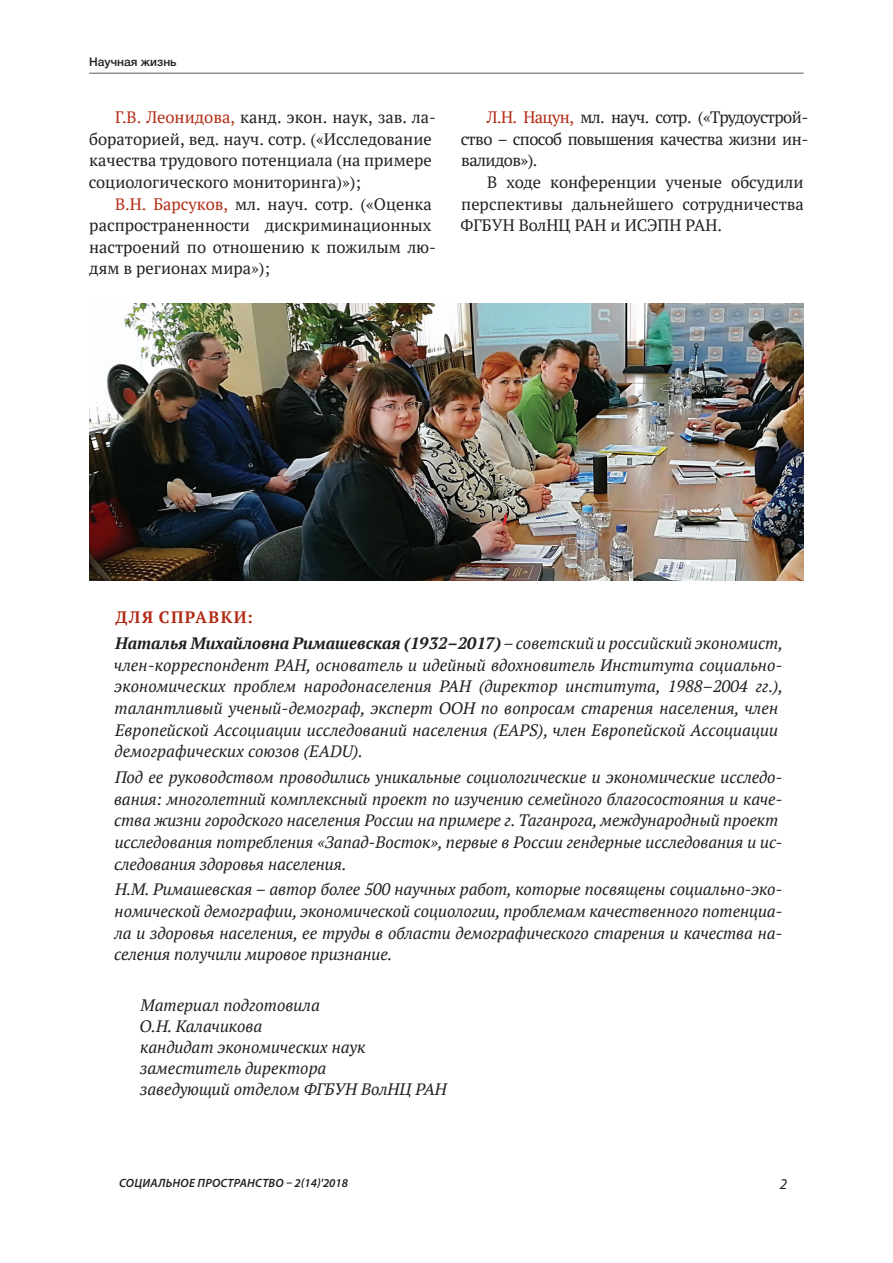
<style>
.page{position:relative;width:893px;height:1263px;background:#fff}
.page>*{position:absolute;margin:0;border:0;box-sizing:border-box;transform-origin:0 0}
.t1{font:italic 16.5px/21.6px "PT Serif";color:#231f20}
.t2{font:16.5px/21.6px "PT Serif";color:#231f20}
.t3{font:italic 700 16.5px/25.8px "PT Serif";letter-spacing:.005em;color:#231f20}
.t4{font:italic 15px "Myriad Pro";color:#231f20}
.t5{font:italic 600 12px "Myriad Pro";letter-spacing:.02em;color:#231f20}
.t6{font:500 12px "Helvetica Neue Cyr";color:#231f20}
.s1{color:#b22b14}
.s2{font-style:normal;color:#b22b14}
.s3{font-weight:400}
</style>
<div class="page">
<hr style="left:89px;top:73px;width:715px;height:1px;background:#57585a">
<img style="left:89px;top:304px;width:715px;height:276px">
<p class="t6" style="left:89px;top:57px;width:89px">Научная жизнь</p>
<p class="t2" style="left:89px;top:106px;width:349px;text-indent:26px"><span class="s1">Г.В. Леонидова,</span> канд. экон. наук, зав. ла&shy;бораторией, вед. науч. сотр. («Исследование качества трудового потенциала (на примере социологического мониторинга)»);</p>
<p class="t2" style="left:89px;top:193px;width:349px;text-indent:26px"><span class="s1">В.Н. Барсуков,</span> мл. науч. сотр. («Оценка распространенности дискриминационных настроений по отношению к пожилым лю&shy;дям в регионах мира»);</p>
<p class="t2" style="left:461px;top:106px;width:349px;text-align:justify;text-indent:26px"><span class="s1">Л.Н. Нацун,</span> мл. науч. сотр. («Трудоустрой&shy;ство – способ повышения качества жизни ин&shy;валидов»).</p>
<p class="t2" style="left:461px;top:171px;width:345px;text-align:justify;text-indent:27px">В ходе конференции ученые обсудили перспективы дальнейшего сотрудничества ФГБУН ВолНЦ РАН и ИСЭПН РАН.</p>
<p class="t3" style="left:115px;top:604px;width:670px"><span class="s2">ДЛЯ СПРАВКИ:<br></span>Наталья Михайловна Римашевская (1932–2017) <span class="s3">– советский и российский экономист,</span></p>
<p class="t1" style="left:114px;top:654px;width:670px">член-корреспондент РАН, основатель и идейный вдохновитель Института социально&shy;экономических проблем народонаселения РАН (директор института, 1988–2004 гг.), талантливый ученый-демограф, эксперт ООН по вопросам старения населения, член Европейской Ассоциации исследований населения (EAPS), член Европейской Ассоциации демографических союзов (EADU).</p>
<p class="t1" style="left:114px;top:766px;width:670px">Под ее руководством проводились уникальные социологические и экономические исследо&shy;вания: многолетний комплексный проект по изучению семейного благосостояния и каче&shy;ства жизни городского населения России на примере г. Таганрога, международный проект исследования потребления «Запад-Восток», первые в России гендерные исследования и ис&shy;следования здоровья населения.</p>
<p class="t1" style="left:114px;top:878px;width:670px;text-align:justify">Н.М. Римашевская – автор более 500 научных работ, которые посвящены социально-эко&shy;номической демографии, экономической социологии, проблемам качественного потенциа&shy;ла и здоровья населения, ее труды в области демографического старения и качества на&shy;селения получили мировое признание.</p>
<p class="t1" style="left:140px;top:994px;width:309px;line-height:21px">Материал подготовила<br>О.Н. Калачикова<br>кандидат экономических наук заместитель директора<br>заведующий отделом ФГБУН ВолНЦ РАН</p>
<p class="t5" style="left:119px;top:1178px;width:230px">СОЦИАЛЬНОЕ ПРОСТРАНСТВО – 2(14)'2018</p>
<p class="t4" style="left:780px;top:1178px;width:9px">2</p>
</div>
